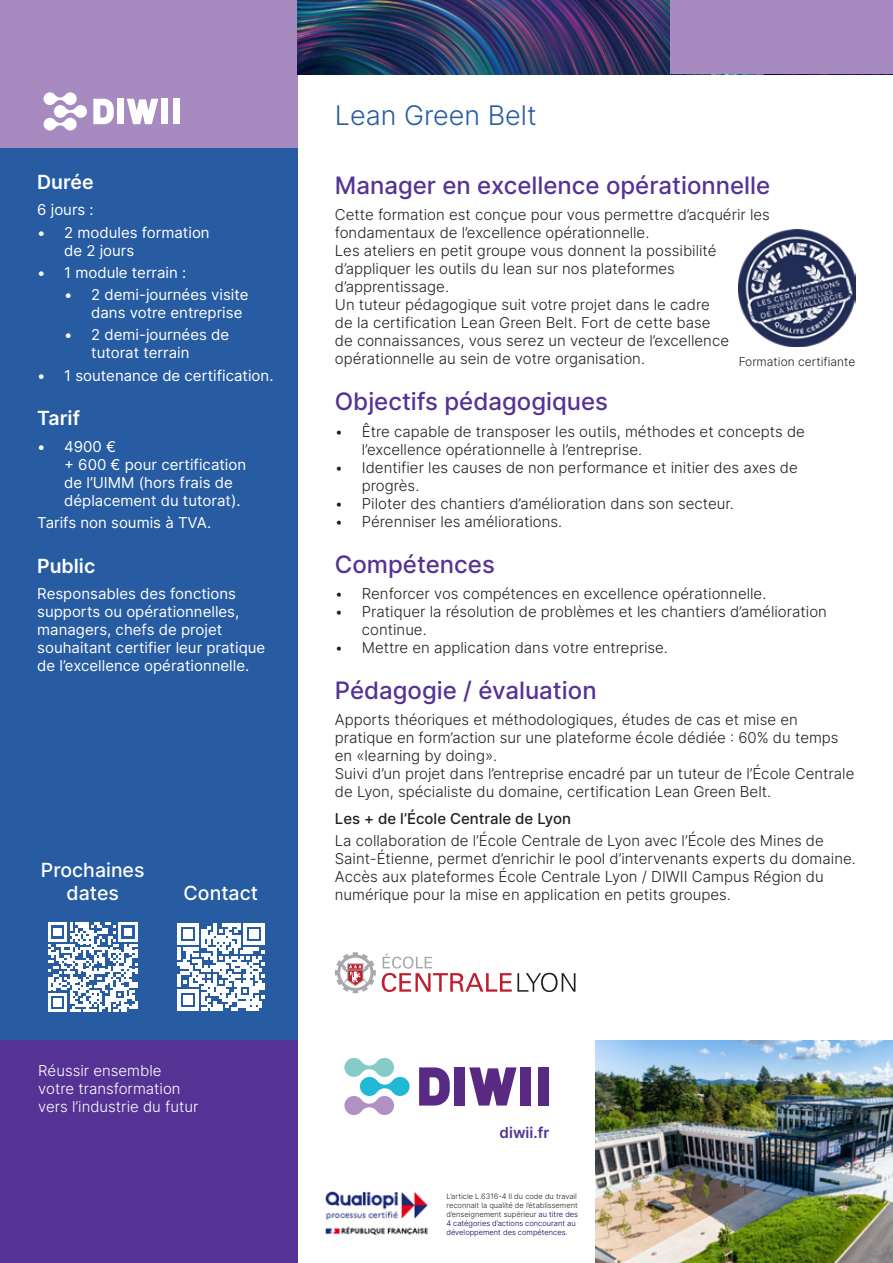
<style>
.page{position:relative;width:893px;height:1263px;background:#fff}
.page>*{position:absolute;margin:0;border:0;box-sizing:border-box;transform-origin:0 0}
.Titre_Prestation{font:300 27px "Inter";color:#275ba2}
.Colonne_droite___Titre{font:500 24px "Inter";color:#553394}
.Colonne_gauche___Titre{font:500 19.5px/23.4px "Inter";color:#fff;text-align:center}
.Colonne_gauche___Titre-2{font:600 19.5px "Inter";color:#fff}
.t1{font:300 15px/18px "Inter";color:#231f20}
.Colonne_gauche___texte{font:15px/18px "Inter";color:#fff}
.t2{font:300 15px/18px "Inter";color:#fff}
.Colonne_droite___Sous-titre{font:500 15px "Inter";color:#231f20}
.t3{font:600 15px "Inter";color:#553394}
.t4{font:300 12px "Inter";color:#231f20}
.t5{font:300 7.5px/9px "Inter";color:#231f20}
.s1{color:#00005b}
</style>
<div class="page">
<svg style="left:382px;top:953px;width:193px;height:39px"></svg>
<svg style="left:335px;top:952px;width:41px;height:41px"></svg>
<div style="left:0;top:1040px;width:298px;height:223px;background:#553394"></div>
<div style="left:0;top:0;width:298px;height:149px;background:#a78bc0"></div>
<div style="left:0;top:149px;width:298px;height:891px;background:#275ba2"></div>
<svg style="left:344px;top:1058px;width:66px;height:57px"></svg>
<svg style="left:419px;top:1067px;width:31px;height:38px"></svg>
<div style="left:455px;top:1067px;width:10px;height:38px;background:#582a84"></div>
<svg style="left:469px;top:1067px;width:47px;height:38px"></svg>
<div style="left:521px;top:1067px;width:10px;height:38px;background:#582a84"></div>
<div style="left:538px;top:1067px;width:11px;height:38px;background:#582a84"></div>
<svg style="left:44px;top:92px;width:43px;height:38px"></svg>
<svg style="left:93px;top:99px;width:21px;height:25px"></svg>
<div style="left:117px;top:99px;width:7px;height:25px;background:#fff"></div>
<svg style="left:127px;top:99px;width:31px;height:25px"></svg>
<div style="left:161px;top:99px;width:7px;height:25px;background:#fff"></div>
<div style="left:173px;top:99px;width:7px;height:25px;background:#fff"></div>
<img style="left:595px;top:1040px;width:298px;height:223px">
<img style="left:298px;top:0;width:372px;height:74px">
<div style="left:670px;top:0;width:223px;height:74px;background:#a78bc0"></div>
<img style="left:325px;top:1191px;width:103px;height:45px">
<svg style="left:48px;top:922px;width:89px;height:90px"></svg>
<svg style="left:177px;top:924px;width:87px;height:87px"></svg>
<img style="left:739px;top:229px;width:117px;height:117px">
<p class="Colonne_gauche___Titre-2" style="left:37px;top:167px;width:58px">Durée</p>
<p class="Colonne_gauche___texte" style="left:37px;top:200px;width:58px">6 jours :</p>
<p class="Colonne_gauche___texte" style="left:64px;top:223px;width:147px;text-indent:-27px">• 2 modules formation de 2 jours</p>
<p class="Colonne_gauche___texte" style="left:37px;top:263px;width:151px">• 1 module terrain :</p>
<p class="Colonne_gauche___texte" style="left:91px;top:285px;width:159px;text-indent:-27px">• 2 demi-journées visite dans votre entreprise</p>
<p class="Colonne_gauche___texte" style="left:91px;top:325px;width:139px;text-indent:-27px">• 2 demi-journées de tutorat terrain</p>
<p class="Colonne_gauche___texte" style="left:37px;top:366px;width:238px">• 1 soutenance de certification.</p>
<p class="Colonne_gauche___Titre-2" style="left:37px;top:404px;width:44px">Tarif</p>
<p class="Colonne_gauche___texte" style="left:64px;top:437px;width:183px;text-indent:-27px">• 4900 €<br>+ 600 € pour certification de l’UIMM (hors frais de déplacement du tutorat).</p>
<p class="Colonne_gauche___texte" style="left:37px;top:513px;width:175px">Tarifs non soumis à TVA.</p>
<p class="Colonne_gauche___Titre-2" style="left:37px;top:551px;width:60px">Public</p>
<p class="Colonne_gauche___texte" style="left:37px;top:584px;width:230px">Responsables des fonctions supports ou opérationnelles, managers, chefs de projet souhaitant certifier leur pratique de l’excellence opérationnelle.</p>
<p class="Colonne_gauche___Titre" style="left:41px;top:857px;width:105px">Prochaines dates</p>
<p class="Colonne_gauche___Titre" style="left:184px;top:881px;width:76px">Contact</p>
<p class="Titre_Prestation" style="left:335px;top:96px;width:203px">Lean Green Belt</p>
<p class="Colonne_droite___Titre" style="left:335px;top:168px;width:437px">Manager en excellence opérationnelle</p>
<p class="t1" style="left:335px;top:206px;width:437px">Cette formation est conçue pour vous permettre d’acquérir les fondamentaux de l’excellence opérationnelle.</p>
<p class="t1" style="left:335px;top:242px;width:383px">Les ateliers en petit groupe vous donnent la possibilité d’appliquer les outils du lean sur nos plateformes d’apprentissage.</p>
<p class="t1" style="left:335px;top:296px;width:396px">Un tuteur pédagogique suit votre projet dans le cadre de la certification Lean Green Belt. Fort de cette base de connaissances, vous serez un vecteur de l’excellence opérationnelle au sein de votre organisation.</p>
<p class="Colonne_droite___Titre" style="left:335px;top:384px;width:275px">Objectifs pédagogiques</p>
<p class="t1" style="left:362px;top:422px;width:445px;text-indent:-27px">• Être capable de transposer les outils, méthodes et concepts de l’excellence opérationnelle à l’entreprise.</p>
<p class="t1" style="left:362px;top:458px;width:437px;text-indent:-27px">• Identifier les causes de non performance et initier des axes de progrès.</p>
<p class="t1" style="left:335px;top:494px;width:400px">• Piloter des chantiers d’amélioration dans son secteur.</p>
<p class="t1" style="left:335px;top:512px;width:229px">• Pérenniser les améliorations.</p>
<p class="Colonne_droite___Titre" style="left:335px;top:546px;width:162px">Compétences</p>
<p class="t1" style="left:335px;top:584px;width:433px">• Renforcer vos compétences en excellence opérationnelle.</p>
<p class="t1" style="left:362px;top:602px;width:467px;text-indent:-27px">• Pratiquer la résolution de problèmes et les chantiers d’amélioration continue.</p>
<p class="t1" style="left:335px;top:638px;width:335px">• Mettre en application dans votre entreprise.</p>
<p class="Colonne_droite___Titre" style="left:335px;top:672px;width:263px">Pédagogie / évaluation</p>
<p class="t1" style="left:335px;top:711px;width:505px">Apports théoriques et méthodologiques, études de cas et mise en pratique en form’action sur une plateforme école dédiée : 60% du temps en «learning by doing».</p>
<p class="t1" style="left:335px;top:765px;width:521px">Suivi d’un projet dans l’entreprise encadré par un tuteur de l’École Centrale de Lyon, spécialiste du domaine, certification Lean Green Belt.</p>
<p class="Colonne_droite___Sous-titre" style="left:335px;top:807px;width:238px">Les + de l’École Centrale de Lyon</p>
<p class="t1" style="left:335px;top:831px;width:522px">La collaboration de l’École Centrale de Lyon avec l’École des Mines de<br>Saint-Étienne, permet d’enrichir le pool d’intervenants experts du domaine.</p>
<p class="t1" style="left:335px;top:867px;width:490px">Accès aux plateformes École Centrale Lyon / DIWII Campus Région du numérique pour la mise en application en petits groupes.</p>
<p class="t4" style="left:739px;top:353px;width:118px">Formation certifiante</p>
<p class="t2" style="left:38px;top:1061px;width:162px">Réussir ensemble votre transformation vers l’industrie du futur</p>
<p class="t3" style="left:500px;top:1121px;width:51px">diwii.fr</p>
<p class="t5" style="left:446px;top:1192px;width:133px">L’article L.6316-4 Il du code du travail reconnait la qualité de l’établissement d’enseignement supérieur <span class="s1">au titre des 4 catégories d’actions concourant au développement des compétences</span>.</p>
</div>
